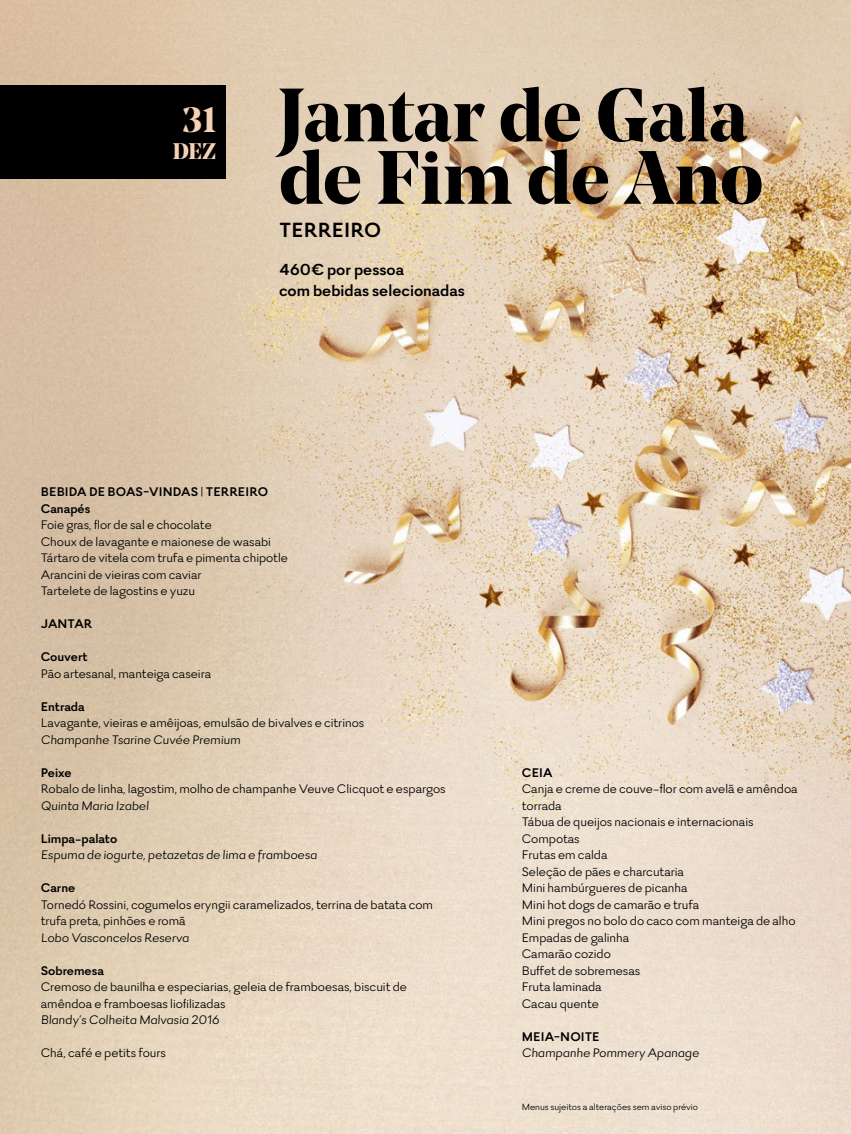
<style>
.page{position:relative;width:851px;height:1134px;background:#fff}
.page>*{position:absolute;margin:0;border:0;box-sizing:border-box;transform-origin:0 0}
.t1{font:700 75px/62.5px "Noe Display";color:#000}
.t2{font:700 35px "Noe Display";color:#f6d1b3}
.t3{font:700 22.5px "Firme";letter-spacing:.005em;color:#000}
.t4{font:700 22.5px "Noe Display";color:#f6d1b3}
.t5{font:700 17.5px/21px "Firme";color:#000}
.t6{font:13.75px/16.5px "Firme";color:#000}
.t7{font:italic 13.75px "Firme";color:#000}
.t8{font:700 13.75px/16.5px "Firme";color:#000}
.t9{font:10px "Firme";letter-spacing:-.005em;color:#000}
</style>
<div class="page">
<img style="left:0;top:0;width:850px;height:1134px">
<div style="left:0;top:85px;width:225px;height:94px;background:#000"></div>
<h2 class="t2" style="left:182px;top:97px;width:36px">31</h2>
<h3 class="t4" style="left:173px;top:136px;width:45px">DEZ</h3>
<h1 class="t1" style="left:279px;top:83px;width:485px">Jantar de Gala de Fim de Ano</h1>
<h3 class="t3" style="left:279px;top:217px;width:104px">TERREIRO</h3>
<p class="t5" style="left:279px;top:259px;width:187px">460€ por pessoa<br>com bebidas selecionadas</p>
<p class="t8" style="left:41px;top:483px;width:229px">BEBIDA DE BOAS-VINDAS | TERREIRO<br>Canapés</p>
<p class="t6" style="left:41px;top:517px;width:249px">Foie gras, flor de sal e chocolate<br>Choux de lavagante e maionese de wasabi Tártaro de vitela com trufa e pimenta chipotle Arancini de vieiras com caviar<br>Tartelete de lagostins e yuzu</p>
<p class="t8" style="left:41px;top:615px;width:53px">JANTAR</p>
<p class="t8" style="left:41px;top:648px;width:49px">Couvert</p>
<p class="t6" style="left:41px;top:665px;width:172px">Pão artesanal, manteiga caseira</p>
<p class="t8" style="left:41px;top:698px;width:45px">Entrada</p>
<p class="t6" style="left:41px;top:715px;width:325px">Lavagante, vieiras e amêijoas, emulsão de bivalves e citrinos</p>
<p class="t7" style="left:41px;top:732px;width:201px">Champanhe Tsarine Cuvée Premium</p>
<p class="t8" style="left:41px;top:764px;width:32px">Peixe</p>
<p class="t6" style="left:41px;top:781px;width:406px">Robalo de linha, lagostim, molho de champanhe Veuve Clicquot e espargos</p>
<p class="t7" style="left:41px;top:798px;width:110px">Quinta Maria Izabel</p>
<p class="t8" style="left:41px;top:830px;width:78px">Limpa-palato</p>
<p class="t7" style="left:41px;top:847px;width:278px">Espuma de iogurte, petazetas de lima e framboesa</p>
<p class="t8" style="left:41px;top:879px;width:36px">Carne</p>
<p class="t6" style="left:41px;top:896px;width:393px">Tornedó Rossini, cogumelos eryngii caramelizados, terrina de batata com trufa preta, pinhões e romã</p>
<p class="t7" style="left:41px;top:930px;width:150px">Lobo Vasconcelos Reserva</p>
<p class="t8" style="left:41px;top:962px;width:65px">Sobremesa</p>
<p class="t6" style="left:41px;top:979px;width:368px">Cremoso de baunilha e especiarias, geleia de framboesas, biscuit de amêndoa e framboesas liofilizadas</p>
<p class="t7" style="left:41px;top:1012px;width:180px">Blandy’s Colheita Malvasia 2016</p>
<p class="t6" style="left:41px;top:1045px;width:127px">Chá, café e petits fours</p>
<p class="t8" style="left:521px;top:764px;width:32px">CEIA</p>
<p class="t6" style="left:521px;top:781px;width:277px">Canja e creme de couve-flor com avelã e amêndoa torrada<br>Tábua de queijos nacionais e internacionais<br>Compotas<br>Frutas em calda<br>Seleção de pães e charcutaria<br>Mini hambúrgueres de picanha<br>Mini hot dogs de camarão e trufa<br>Mini pregos no bolo do caco com manteiga de alho<br>Empadas de galinha<br>Camarão cozido<br>Buffet de sobremesas<br>Fruta laminada<br>Cacau quente</p>
<p class="t8" style="left:521px;top:1028px;width:79px">MEIA-NOITE</p>
<p class="t7" style="left:521px;top:1045px;width:179px">Champanhe Pommery Apanage</p>
<p class="t9" style="left:521px;top:1101px;width:178px">Menus sujeitos a alterações sem aviso prévio</p>
</div>
